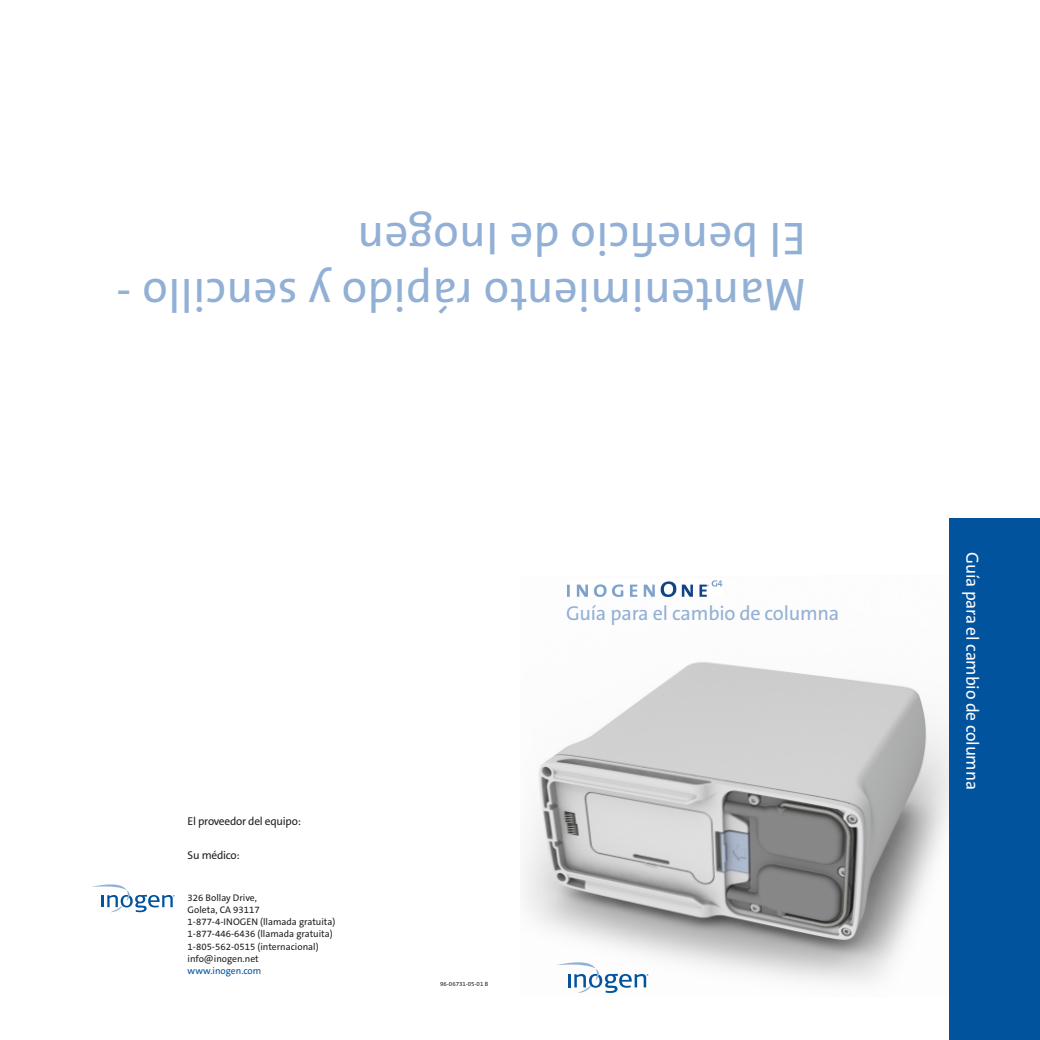
<style>
.page{position:relative;width:1040px;height:1040px;background:#fff}
.page>*{position:absolute;margin:0;border:0;box-sizing:border-box;transform-origin:0 0}
.t1{font:46.38px "The Sans C5";letter-spacing:.01em;color:#92b0d5}
.t2{font:20.12px "The Sans C5";letter-spacing:-.01em;color:#92b0d5}
.t3{font:17.5px "The Sans C5";letter-spacing:-.01em;color:#fff}
.t4{font:11.38px "The Sans C5";letter-spacing:-.02em;color:#231f20}
.t5{font:9.62px "The Sans C5";color:#231f20}
.t6{font:9.62px "The Sans C5";color:#01539e}
.t7{font:6.12px "The Sans C5";color:#231f20}
</style>
<div class="page">
<img style="left:525px;top:584px;width:424px;height:399px">
<img style="left:568px;top:580px;width:154px;height:16px">
<div style="left:949px;top:519px;width:91px;height:521px;background:#01539e"></div>
<svg style="left:92px;top:884px;width:83px;height:28px"></svg>
<svg style="left:556px;top:953px;width:92px;height:40px"></svg>
<p class="t1" style="left:805px;top:268px;width:450px;rotate:-180deg">El beneficio de Inogen</p>
<p class="t1" style="left:805px;top:324px;width:691px;rotate:-180deg">Mantenimiento rápido y sencillo -</p>
<p class="t4" style="left:188px;top:813px;width:115px">El proveedor del equipo:</p>
<p class="t4" style="left:188px;top:848px;width:53px">Su médico:</p>
<p class="t5" style="left:188px;top:891px;width:71px">326 Bollay Drive,</p>
<p class="t5" style="left:188px;top:903px;width:74px">Goleta, CA 93117</p>
<p class="t5" style="left:188px;top:915px;width:149px">1-877-4-INOGEN (llamada gratuita)</p>
<p class="t5" style="left:188px;top:927px;width:147px">1-877-446-6436 (llamada gratuita)</p>
<p class="t5" style="left:188px;top:940px;width:133px">1-805-562-0515 (internacional)</p>
<p class="t5" style="left:188px;top:952px;width:73px">info@inogen.net</p>
<p class="t6" style="left:188px;top:964px;width:75px">www.inogen.com</p>
<p class="t2" style="left:566px;top:600px;width:275px">Guía para el cambio de columna</p>
<p class="t7" style="left:440px;top:979px;width:49px">96-06731-05-01 B</p>
<p class="t3" style="left:983px;top:552px;width:239px;rotate:90deg">Guía para el cambio de columna</p>
</div>
